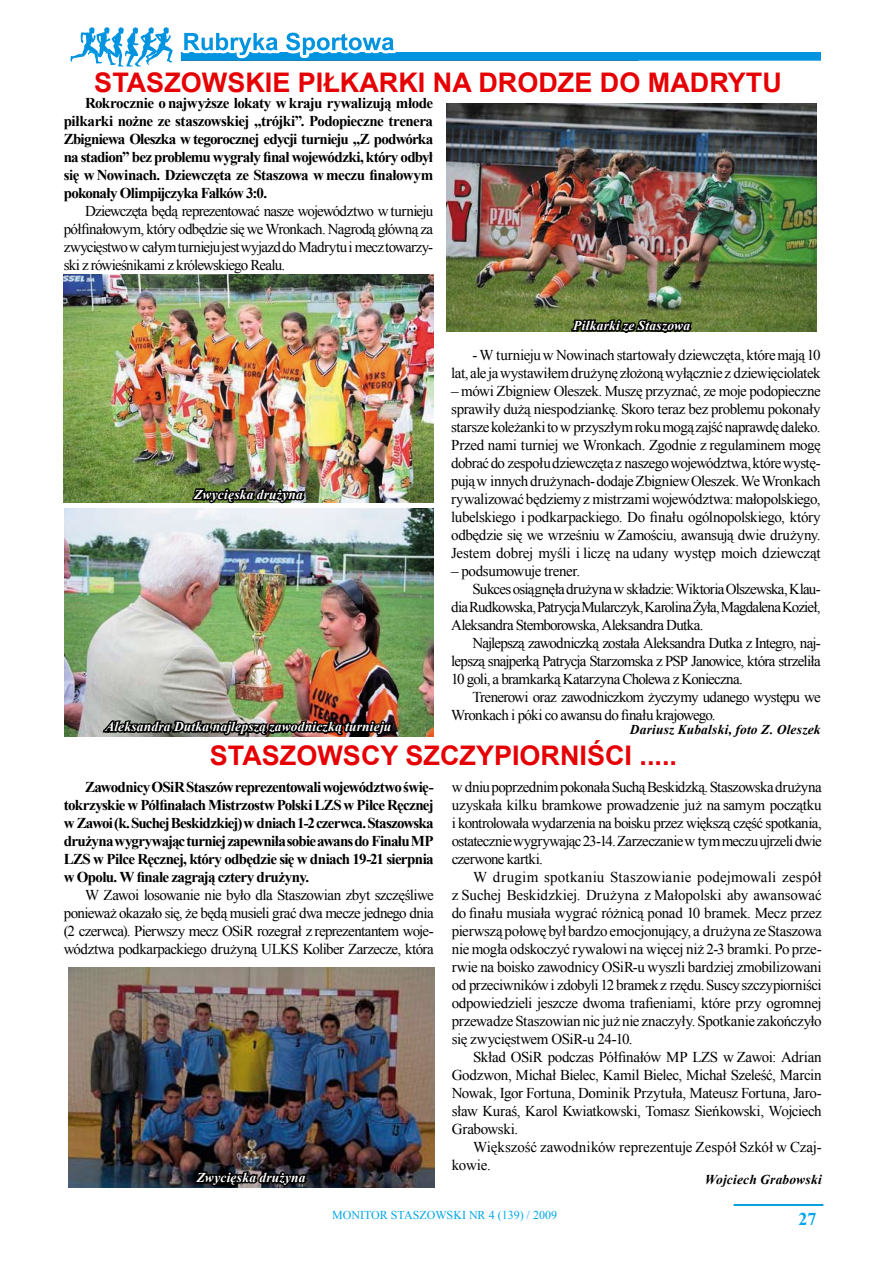
<style>
.page{position:relative;width:893px;height:1263px;background:#fff}
.page>*{position:absolute;margin:0;border:0;box-sizing:border-box;transform-origin:0 0}
.t1{font:700 27px "Arial";color:#e60004}
.t2{font:700 18px "Times New Roman";color:#00a6eb}
.t3{font:15px/18px "Times New Roman";letter-spacing:-.04em;color:#000;text-align:justify}
.t4{font:700 15px/18px "Times New Roman";letter-spacing:-.04em;color:#000;text-align:justify}
.t5{font:15px/18px "Times New Roman";letter-spacing:-.005em;color:#000}
.t6{font:italic 700 13.5px "Times New Roman";letter-spacing:.015em;color:#fefefe}
.t7{font:italic 700 13.5px "Times New Roman";letter-spacing:.015em;color:#000}
.t8{font:12px "Times New Roman";color:#00a6eb}
</style>
<div class="page">
<hr style="left:734px;top:1204px;width:89px;height:1px;background:#00a6eb">
<hr style="left:734px;top:1205px;width:89px;height:1px;background:#00a6eb">
<svg style="left:181px;top:32px;width:640px;height:28px"></svg>
<svg style="left:70px;top:27px;width:103px;height:39px"></svg>
<img style="left:64px;top:274px;width:369px;height:229px">
<img style="left:190px;top:359px;width:120px;height:145px">
<img style="left:447px;top:103px;width:369px;height:229px">
<svg style="left:570px;top:305px;width:127px;height:28px;background:#4e5a30"></svg>
<img style="left:68px;top:967px;width:366px;height:220px">
<img style="left:193px;top:1042px;width:120px;height:146px">
<img style="left:64px;top:508px;width:370px;height:229px">
<img style="left:101px;top:701px;width:296px;height:36px">
<h1 class="t1" style="left:94px;top:65px;width:52px">STASZ</h1>
<h1 class="t1" style="left:181px;top:65px;width:289px">OWSKIE PIŁKARKI NADR</h1>
<h1 class="t1" style="left:517px;top:65px;width:174px">ODZE DO MADR</h1>
<h1 class="t1" style="left:728px;top:65px;width:51px">YTU</h1>
<p class="t4" style="left:64px;top:94px;width:371px;text-indent:21px">Rokrocznie o najwyższe lokaty w kraju rywalizują młode piłkarki nożne ze staszowskiej „trójki”. Podopieczne trenera Zbigniewa Oleszka w tegorocznej edycji turnieju „Z podwórka na stadion” bez problemu wygrały finał wojewódzki, który odbył się w Nowinach. Dziewczęta ze Staszowa w meczu finałowym pokonały Olimpijczyka Fałków 3:0.</p>
<p class="t3" style="left:64px;top:202px;width:371px;text-indent:21px">Dziewczęta będą reprezentować nasze województwo w turnieju półfinałowym, który odbędzie się we Wronkach. Nagrodą główną za zwycięstwo w całym turnieju jest wyjazd do Madrytu i mecz towarzy&shy;ski z rówieśnikami z królewskiego Realu.</p>
<p class="t6" style="left:194px;top:485px;width:110px">Zwycięska drużyna</p>
<p class="t6" style="left:105px;top:717px;width:287px">Aleksandra Dutka najlepszą zawodniczką turnieju</p>
<p class="t6" style="left:573px;top:316px;width:118px">Piłkarki ze Staszowa</p>
<p class="t3" style="left:451px;top:346px;width:371px;text-align:right">- W turnieju w Nowinach startowały dziewczęta, które mają 10<br>lat, ale ja wystawiłem drużynę złożoną wyłącznie z dziewięciolatek</p>
<p class="t3" style="left:451px;top:382px;width:371px">– mówi Zbigniew Oleszek. Muszę przyznać, ze moje podopieczne sprawiły dużą niespodziankę. Skoro teraz bez problemu pokonały starsze koleżanki to w przyszłym roku mogą zajść naprawdę daleko.<br>Przed nami turniej we Wronkach. Zgodnie z regulaminem mogę dobrać do zespołu dziewczęta z naszego województwa, które wystę&shy;pują w innych drużynach- dodaje Zbigniew Oleszek. We Wronkach rywalizować będziemy z mistrzami województwa: małopolskiego, lubelskiego i podkarpackiego. Do finału ogólnopolskiego, który odbędzie się we wrześniu w Zamościu, awansują dwie drużyny.<br>Jestem dobrej myśli i liczę na udany występ moich dziewcząt</p>
<p class="t3" style="left:451px;top:562px;width:130px">– podsumowuje trener.</p>
<p class="t3" style="left:472px;top:580px;width:350px">Sukces osiągnęła drużyna w składzie: Wiktoria Olszewska, Klau-</p>
<p class="t3" style="left:451px;top:598px;width:371px">dia Rudkowska, Patrycja Mularczyk, Karolina Żyła, Magdalena Kozieł,</p>
<p class="t3" style="left:451px;top:616px;width:254px">Aleksandra Stemborowska, Aleksandra Dutka.</p>
<p class="t3" style="left:472px;top:634px;width:350px">Najlepszą zawodniczką została Aleksandra Dutka z Integro, naj-</p>
<p class="t3" style="left:451px;top:652px;width:371px">lepszą snajperką Patrycja Starzomska z PSP Janowice, która strzeliła</p>
<p class="t3" style="left:451px;top:670px;width:293px">10 goli, a bramkarką Katarzyna Cholewa z Konieczna.</p>
<p class="t3" style="left:472px;top:688px;width:350px">Trenerowi oraz zawodniczkom życzymy udanego występu we</p>
<p class="t3" style="left:451px;top:706px;width:266px">Wronkach i póki co awansu do finału krajowego.</p>
<p class="t7" style="left:630px;top:720px;width:192px">Dariusz Kubalski, foto Z. Oleszek</p>
<h1 class="t1" style="left:210px;top:738px;width:52px">STASZ</h1>
<h1 class="t1" style="left:296px;top:738px;width:382px">OWSCY SZCZYPIORNIŚCI .....</h1>
<p class="t4" style="left:64px;top:778px;width:371px;text-indent:21px">Zawodnicy OSiR Staszów reprezentowali województwo świę&shy;tokrzyskie w Półfinałach Mistrzostw Polski LZS w Piłce Ręcznej w Zawoi (k. Suchej Beskidzkiej) w dniach 1-2 czerwca. Staszowska drużyna wygrywając turniej zapewniła sobie awans do Finału MP LZS w Piłce Ręcznej, który odbędzie się w dniach 19-21 sierpnia w Opolu. W finale zagrają cztery drużyny.</p>
<p class="t3" style="left:64px;top:886px;width:371px;text-indent:21px">W Zawoi losowanie nie było dla Staszowian zbyt szczęśliwe ponieważ okazało się, że będą musieli grać dwa mecze jednego dnia (2 czerwca). Pierwszy mecz OSiR rozegrał z reprezentantem woje&shy;wództwa podkarpackiego drużyną ULKS Koliber Zarzecze, która</p>
<p class="t6" style="left:197px;top:1168px;width:110px">Zwycięska drużyna</p>
<p class="t3" style="left:452px;top:778px;width:371px">w dniu poprzednim pokonała Suchą Beskidzką. Staszowska drużyna uzyskała kilku bramkowe prowadzenie już na samym początku i kontrolowała wydarzenia na boisku przez większą część spotkania, ostatecznie wygrywając 23-14. Zarzeczanie w tym meczu ujrzeli dwie czerwone kartki.</p>
<p class="t3" style="left:452px;top:868px;width:372px;text-indent:21px">W drugim spotkaniu Staszowianie podejmowali zespół z Suchej Beskidzkiej. Drużyna z Małopolski aby awansować do finału musiała wygrać różnicą ponad 10 bramek. Mecz przez pierwszą połowę był bardzo emocjonujący, a drużyna ze Staszowa nie mogła odskoczyć rywalowi na więcej niż 2-3 bramki. Po prze&shy;rwie na boisko zawodnicy OSiR-u wyszli bardziej zmobilizowani od przeciwników i zdobyli 12 bramek z rzędu. Suscy szczypiorniści odpowiedzieli jeszcze dwoma trafieniami, które przy ogromnej przewadze Staszowian nic już nie znaczyły. Spotkanie zakończyło się zwycięstwem OSiR-u 24-10.</p>
<p class="t3" style="left:452px;top:1048px;width:371px;text-indent:21px">Skład OSiR podczas Półfinałów MP LZS w Zawoi: Adrian Godzwon, Michał Bielec, Kamil Bielec, Michał Szeleść, Marcin Nowak, Igor Fortuna, Dominik Przytuła, Mateusz Fortuna, Jaro&shy;sław Kuraś, Karol Kwiatkowski, Tomasz Sieńkowski, Wojciech Grabowski.</p>
<p class="t5" style="left:452px;top:1138px;width:371px;text-indent:21px">Większość zawodników reprezentuje Zespół Szkół w Czaj&shy;kowie.</p>
<p class="t7" style="left:705px;top:1170px;width:119px">Wojciech Grabowski</p>
<p class="t8" style="left:332px;top:1207px;width:226px">MONITOR STASZOWSKI NR 4 (139) / 2009</p>
<p class="t2" style="left:798px;top:1206px;width:19px">27</p>
</div>
